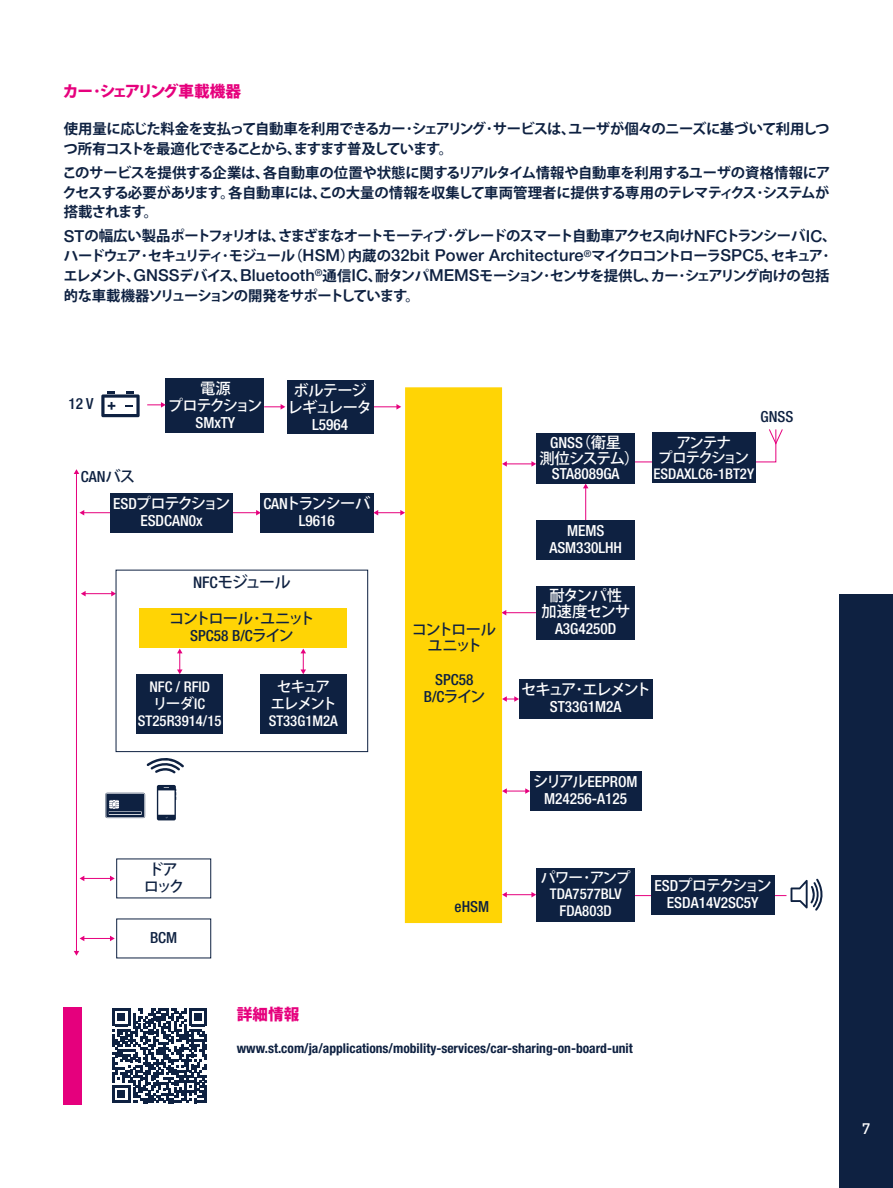
<style>
.page{position:relative;width:893px;height:1188px;background:#fff}
.page>*{position:absolute;margin:0;border:0;box-sizing:border-box;transform-origin:0 0}
.t1{font:15.9px "Koz Go Pr 6 N Medium 90 msp RKSJ H";letter-spacing:-.095em;color:#0e2141}
.t2{font:15.6px "Koz Go Pro Heavy 90 msp RKSJ H";letter-spacing:-.11em;color:#e6007d}
.t3{font:15.6px "Koz Go Pro Heavy 90 msp RKSJ H";letter-spacing:-.03em;color:#e6007d}
.t4{font:500 condensed 15.3px/16.8px "Helvetica Neue LT Std";color:#fff;text-align:center}
.t5{font:500 condensed 15.3px/16.8px "Helvetica Neue LT Std";color:#0e2141;text-align:center}
.t6{font:15.3px/16.8px "Koz Go Pr 6 N Medium 90 msp RKSJ H";letter-spacing:-.13em;color:#0e2141;text-align:center}
.t7{font:15.3px "Koz Go Pr 6 N Medium 90 msp RKSJ H";letter-spacing:-.14em;color:#fff}
.t8{font:15.3px/16.8px "Koz Go Pr 6 N Medium 90 msp RKSJ H";letter-spacing:-.13em;color:#fff;text-align:center}
.t9{font:15.3px "Koz Go Pr 6 N Medium 90 msp RKSJ H";letter-spacing:-.085em;color:#fff}
.t10{font:15.3px/16.8px "Koz Go Pr 6 N Medium 90 msp RKSJ H";letter-spacing:-.04em;color:#fff;text-align:center}
.t11{font:15.3px/16.8px "Koz Go Pr 6 N Medium 90 msp RKSJ H";letter-spacing:-.05em;color:#fff;text-align:center}
.t12{font:500 15px "Lubalin Graph Std";color:#fff}
.t13{font:500 condensed 14.7px/16.8px "Helvetica Neue LT Std";color:#fff;text-align:center}
.t14{font:14.7px/15.8px "Koz Go Pr 6 N Medium 90 msp RKSJ H";letter-spacing:-.12em;color:#fff;text-align:center}
.t15{font:14.4px/19.8px "Koz Go Pro Bold 90 msp RKSJ H";letter-spacing:-.06em;color:#0e2141}
.t16{font:700 condensed 13.5px "Helvetica Neue LT Std";color:#0e2141}
.s1{font-family:"Helvetica Neue LT Std";font-weight:500;font-size:16.5px}
.s2{font-family:"Koz Go Pr 6 N Medium 90 msp RKSJ H";font-weight:400;font-stretch:normal}
.s3{font-family:"Helvetica Neue LT Std";font-weight:500;font-stretch:condensed}
</style>
<div class="page">
<div style="left:839px;top:594px;width:53px;height:594px;background:#0e2141"></div>
<svg style="left:112px;top:1009px;width:95px;height:94px"></svg>
<hr style="left:204px;top:1085px;width:3px;height:18px;background:#0e2141">
<div style="left:63px;top:1007px;width:18px;height:97px;background:#e5007d"></div>
<hr style="left:505px;top:612px;width:31px;height:1px;background:#e6007d">
<svg style="left:502px;top:610px;width:4px;height:5px"></svg>
<div style="left:166px;top:378px;width:98px;height:55px;background:#0e2141"></div>
<svg style="left:264px;top:404px;width:21px;height:6px"></svg>
<svg style="left:373px;top:404px;width:28px;height:6px"></svg>
<svg style="left:147px;top:402px;width:19px;height:6px"></svg>
<svg style="left:101px;top:391px;width:39px;height:26px"></svg>
<hr style="left:83px;top:512px;width:174px;height:1px;background:#e6007d">
<svg style="left:79px;top:510px;width:5px;height:5px"></svg>
<svg style="left:256px;top:510px;width:4px;height:5px"></svg>
<div style="left:110px;top:493px;width:123px;height:39px;background:#0e2141"></div>
<div style="left:260px;top:493px;width:113px;height:39px;background:#0e2141"></div>
<hr style="left:76px;top:473px;width:1px;height:479px;background:#e6007d">
<svg style="left:74px;top:951px;width:5px;height:5px"></svg>
<svg style="left:74px;top:469px;width:5px;height:5px"></svg>
<svg style="left:373px;top:510px;width:32px;height:5px"></svg>
<svg style="left:81px;top:591px;width:35px;height:5px"></svg>
<svg style="left:635px;top:429px;width:148px;height:34px"></svg>
<div style="left:652px;top:433px;width:103px;height:50px;background:#0e2141"></div>
<svg style="left:502px;top:461px;width:34px;height:6px"></svg>
<div style="left:536px;top:433px;width:99px;height:50px;background:#0e2141"></div>
<svg style="left:502px;top:788px;width:28px;height:6px"></svg>
<div style="left:530px;top:772px;width:111px;height:39px;background:#0e2141"></div>
<svg style="left:502px;top:696px;width:17px;height:6px"></svg>
<div style="left:519px;top:680px;width:133px;height:39px;background:#0e2141"></div>
<hr style="left:590px;top:895px;width:196px;height:1px;background:#e6007d">
<svg style="left:790px;top:879px;width:33px;height:32px"></svg>
<svg style="left:502px;top:892px;width:34px;height:5px"></svg>
<div style="left:536px;top:868px;width:99px;height:53px;background:#0e2141"></div>
<div style="left:651px;top:875px;width:123px;height:39px;background:#0e2141"></div>
<hr style="left:585px;top:488px;width:1px;height:33px;background:#e6007d">
<svg style="left:583px;top:484px;width:5px;height:4px"></svg>
<div style="left:536px;top:521px;width:99px;height:39px;background:#0e2141"></div>
<div style="left:140px;top:608px;width:207px;height:39px;background:#ffd405"></div>
<div style="left:136px;top:674px;width:87px;height:60px;background:#0e2141"></div>
<div style="left:260px;top:674px;width:86px;height:60px;background:#0e2141"></div>
<svg style="left:177px;top:649px;width:5px;height:25px"></svg>
<svg style="left:300px;top:649px;width:6px;height:25px"></svg>
<div style="left:116px;top:570px;width:252px;height:182px;border:1px solid #0e2141"></div>
<div style="left:405px;top:387px;width:97px;height:536px;background:#ffd405"></div>
<svg style="left:157px;top:785px;width:19px;height:35px"></svg>
<svg style="left:147px;top:758px;width:37px;height:16px"></svg>
<svg style="left:105px;top:793px;width:40px;height:25px"></svg>
<svg style="left:80px;top:876px;width:35px;height:5px"></svg>
<svg style="left:80px;top:936px;width:35px;height:5px"></svg>
<div style="left:536px;top:586px;width:99px;height:53px;background:#0e2141"></div>
<div style="left:287px;top:380px;width:86px;height:53px;background:#0e2141"></div>
<p class="t2" style="left:63px;top:85px;width:180px">カー･シェアリング車載機器</p>
<p class="t15" style="left:63px;top:121px;width:767px">使用量に応じた料金を支払って自動車を利用できるカー･シェアリング･サービスは、ユーザが個々のニーズに基づいて利用しつつ所有コストを最適化できることから、ますます普及しています。</p>
<p class="t15" style="left:62px;top:164px;width:769px;text-align:justify">このサービスを提供する企業は、各自動車の位置や状態に関するリアルタイム情報や自動車を利用するユーザの資格情報にアクセスする必要があります。各自動車には、この大量の情報を収集して車両管理者に提供する専用のテレマティクス･システムが搭載されます。</p>
<p class="t15" style="left:63px;top:228px;width:774px"><span class="s1">ST</span>の幅広い製品ポートフォリオは、さまざまなオートモーティブ･グレードのスマート自動車アクセス向け<span class="s1">NFC</span>トランシーバ<span class="s1">IC</span>、ハードウェア･セキュリティ･モジュール（<span class="s1">HSM</span>）内蔵の<span class="s1">32bit Power Architecture</span><sup>®</sup>マイクロコントローラ<span class="s1">SPC5</span>、セキュア･エレメント、<span class="s1">GNSS</span>デバイス、<span class="s1">Bluetooth</span><sup>®</sup>通信<span class="s1">IC</span>、耐タンパ<span class="s1">MEMS</span>モーション･センサを提供し、カー･シェアリング向けの包括的な車載機器ソリューションの開発をサポートしています。</p>
<p class="t5" style="left:68px;top:396px;width:27px">12 V</p>
<p class="t5" style="left:81px;top:469px;width:56px">CAN<span class="s2">バス</span></p>
<p class="t8" style="left:168px;top:382px;width:96px">電源<br>プロテクション</p>
<p class="t4" style="left:195px;top:415px;width:41px">SMxTY</p>
<p class="t11" style="left:287px;top:384px;width:86px">ボルテージレギュレータ</p>
<p class="t4" style="left:312px;top:417px;width:38px">L5964</p>
<p class="t7" style="left:113px;top:497px;width:119px"><span class="s3">ESD</span>プロテクション</p>
<p class="t4" style="left:140px;top:513px;width:64px">ESDCAN0x</p>
<p class="t9" style="left:263px;top:497px;width:109px"><span class="s3">CAN</span>トランシーバ</p>
<p class="t4" style="left:299px;top:513px;width:38px">L9616</p>
<p class="t1" style="left:193px;top:576px;width:99px"><span class="s3">NFC</span>モジュール</p>
<p class="t6" style="left:169px;top:612px;width:147px">コントロール･ユニット</p>
<p class="t5" style="left:190px;top:628px;width:105px">SPC58 B/C<span class="s2">ライン</span></p>
<p class="t13" style="left:149px;top:680px;width:62px">NFC / RFID</p>
<p class="t14" style="left:153px;top:697px;width:54px">リーダ<span class="s3">IC</span></p>
<p class="t13" style="left:138px;top:713px;width:85px">ST25R3914/15</p>
<p class="t14" style="left:270px;top:680px;width:68px;line-height:16.8px">セキュアエレメント</p>
<p class="t13" style="left:269px;top:713px;width:71px">ST33G1M2A</p>
<p class="t6" style="left:144px;top:863px;width:42px">ドアロック</p>
<p class="t5" style="left:150px;top:931px;width:29px">BCM</p>
<p class="t6" style="left:412px;top:623px;width:85px">コントロールユニット</p>
<p class="t5" style="left:424px;top:672px;width:63px">SPC58<br>B/C<span class="s2">ライン</span></p>
<p class="t5" style="left:454px;top:899px;width:36px">eHSM</p>
<p class="t4" style="left:550px;top:435px;width:73px">GNSS<span class="s2">（衛星</span></p>
<p class="t9" style="left:539px;top:452px;width:101px">測位システム）</p>
<p class="t4" style="left:552px;top:467px;width:69px">STA8089GA</p>
<p class="t4" style="left:549px;top:524px;width:74px">MEMS<br>ASM330LHH</p>
<p class="t10" style="left:541px;top:589px;width:90px">耐タンパ性加速度センサ</p>
<p class="t4" style="left:555px;top:622px;width:63px">A3G4250D</p>
<p class="t5" style="left:760px;top:410px;width:34px">GNSS</p>
<p class="t14" style="left:658px;top:436px;width:93px">アンテナ<br>プロテクション</p>
<p class="t13" style="left:653px;top:467px;width:102px">ESDAXLC6-1BT2Y</p>
<p class="t8" style="left:521px;top:683px;width:131px">セキュア･エレメント</p>
<p class="t4" style="left:550px;top:699px;width:73px">ST33G1M2A</p>
<p class="t4" style="left:533px;top:775px;width:106px"><span class="s2">シリアル</span>EEPROM<br>M24256-A125</p>
<p class="t14" style="left:541px;top:871px;width:91px">パワー･アンプ</p>
<p class="t13" style="left:550px;top:887px;width:73px">TDA7577BLV<br>FDA803D</p>
<p class="t7" style="left:654px;top:879px;width:119px"><span class="s3">ESD</span>プロテクション</p>
<p class="t4" style="left:667px;top:895px;width:93px">ESDA14V2SC5Y</p>
<p class="t3" style="left:237px;top:1008px;width:64px">詳細情報</p>
<p class="t16" style="left:237px;top:1044px;width:397px">www.st.com/ja/applications/mobility-services/car-sharing-on-board-unit</p>
<p class="t12" style="left:861px;top:1120px;width:10px">7</p>
</div>
